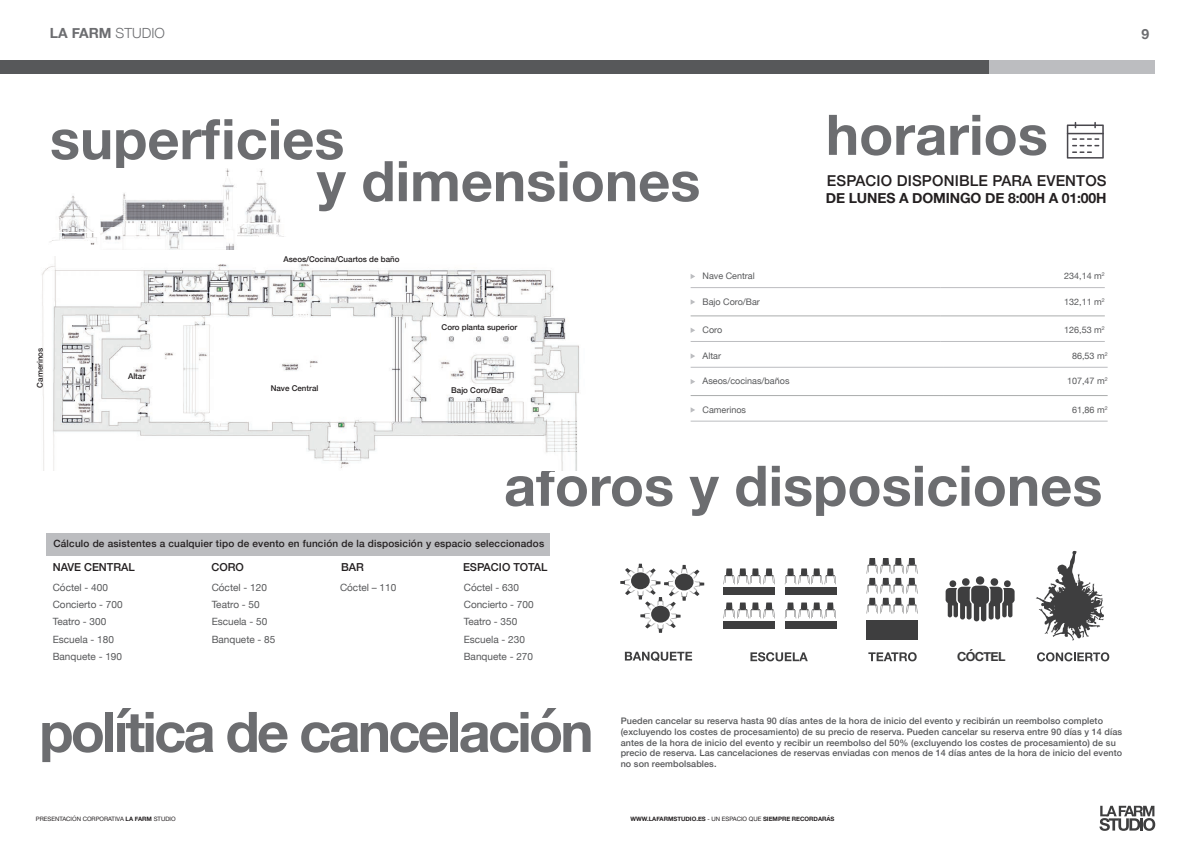
<style>
.page{position:relative;width:1191px;height:842px;background:#fff}
.page>*{position:absolute;margin:0;border:0;box-sizing:border-box;transform-origin:0 0}
.t1{font:700 56px/42px "Helvetica Neue";color:#6c6d70}
.t2{font:700 56px "Helvetica Neue";letter-spacing:-.05em;color:#6c6d70}
.t3{font:500 15px "Helvetica Neue";letter-spacing:.01em;color:#231f20}
.t4{font:700 14px "Helvetica Neue";letter-spacing:-.01em;color:#231f20}
.t5{font:700 14px "Helvetica Neue";color:#6c6d70}
.t6{font:700 12.5px "Helvetica Neue";letter-spacing:-.05em;color:#383839}
.t7{font:500 11px "Helvetica Neue";color:#231f20}
.t8{font:10px/17.3px "Helvetica Neue";color:#57585a}
.t9{font:500 10px "Helvetica Neue";letter-spacing:.02em;color:#231f20}
.t10{font:500 9px/10.8px "Helvetica Neue";letter-spacing:.01em;color:#57585a}
.t11{font:9px "Helvetica Neue";color:#57585a}
.t12{font:500 8px "Helvetica Neue";color:#231f20}
.t13{font:700 6px "Helvetica Neue";color:#231f20}
.t14{font:6px "Helvetica Neue";color:#231f20}
.s1{font-weight:300}
.s2{font-weight:700}
.s3{font-weight:400}
</style>
<div class="page">
<svg style="left:1099px;top:806px;width:56px;height:25px"></svg>
<svg style="left:1066px;top:122px;width:37px;height:37px"></svg>
<div style="left:0;top:60px;width:989px;height:14px;background:#57585a"></div>
<div style="left:989px;top:60px;width:166px;height:14px;background:#bcbdc0"></div>
<hr style="left:690px;top:287px;width:250px;height:1px;background:#bcbdc0">
<hr style="left:940px;top:287px;width:164px;height:1px;background:#bcbdc0">
<hr style="left:690px;top:341px;width:250px;height:1px;background:#bcbdc0">
<hr style="left:940px;top:341px;width:164px;height:1px;background:#bcbdc0">
<hr style="left:690px;top:316px;width:250px;height:1px;background:#abadad">
<hr style="left:940px;top:316px;width:164px;height:1px;background:#abadad">
<svg style="left:690px;top:274px;width:5px;height:5px"></svg>
<svg style="left:690px;top:299px;width:5px;height:6px"></svg>
<svg style="left:690px;top:328px;width:5px;height:5px"></svg>
<hr style="left:690px;top:367px;width:253px;height:1px;background:#bcbdc0">
<hr style="left:943px;top:367px;width:164px;height:1px;background:#bcbdc0">
<hr style="left:690px;top:421px;width:253px;height:1px;background:#bcbdc0">
<hr style="left:943px;top:421px;width:164px;height:1px;background:#bcbdc0">
<hr style="left:690px;top:395px;width:253px;height:1px;background:#abadad">
<hr style="left:943px;top:395px;width:164px;height:1px;background:#abadad">
<svg style="left:690px;top:353px;width:5px;height:6px"></svg>
<svg style="left:690px;top:379px;width:5px;height:5px"></svg>
<svg style="left:690px;top:407px;width:5px;height:6px"></svg>
<img style="left:100px;top:184px;width:125px;height:42px">
<img style="left:225px;top:169px;width:10px;height:80px">
<img style="left:100px;top:228px;width:124px;height:21px">
<img style="left:237px;top:169px;width:44px;height:67px">
<img style="left:50px;top:196px;width:47px;height:49px">
<img style="left:42px;top:256px;width:537px;height:215px">
<svg style="left:868px;top:652px;width:48px;height:9px"></svg>
<svg style="left:866px;top:558px;width:51px;height:55px"></svg>
<div style="left:866px;top:620px;width:51px;height:20px;background:#3e3e3f"></div>
<svg style="left:750px;top:652px;width:57px;height:9px"></svg>
<svg style="left:723px;top:568px;width:51px;height:16px"></svg>
<svg style="left:784px;top:568px;width:52px;height:16px"></svg>
<svg style="left:723px;top:602px;width:51px;height:16px"></svg>
<svg style="left:784px;top:602px;width:52px;height:16px"></svg>
<div style="left:723px;top:587px;width:52px;height:8px;background:#3e3e3f"></div>
<div style="left:785px;top:587px;width:52px;height:8px;background:#3e3e3f"></div>
<div style="left:723px;top:621px;width:52px;height:8px;background:#3e3e3f"></div>
<div style="left:785px;top:621px;width:52px;height:8px;background:#3e3e3f"></div>
<div style="left:1004px;top:580px;width:6px;height:7px;background:#3e3e3f;border-radius:50%"></div>
<div style="left:990px;top:578px;width:8px;height:8px;background:#3e3e3f;border-radius:50%"></div>
<div style="left:976px;top:576px;width:8px;height:9px;background:#3e3e3f;border-radius:50%"></div>
<div style="left:949px;top:580px;width:7px;height:7px;background:#3e3e3f;border-radius:50%"></div>
<div style="left:962px;top:578px;width:7px;height:8px;background:#3e3e3f;border-radius:50%"></div>
<svg style="left:945px;top:586px;width:69px;height:35px"></svg>
<svg style="left:625px;top:651px;width:67px;height:10px"></svg>
<svg style="left:620px;top:564px;width:84px;height:69px"></svg>
<div style="left:651px;top:606px;width:19px;height:17px;background:#3e3e3f;border-radius:50%"></div>
<svg style="left:1036px;top:551px;width:68px;height:90px"></svg>
<svg style="left:1037px;top:652px;width:72px;height:9px"></svg>
<div style="left:46px;top:533px;width:504px;height:23px;background:#bcbdc0"></div>
<h3 class="t5" style="left:50px;top:22px;width:116px">LA FARM <span class="s1">STUDIO</span></h3>
<h3 class="t5" style="left:1141px;top:23px;width:9px">9</h3>
<h1 class="t1" style="left:317px;top:120px;width:385px;text-indent:-267px">superficies<br>y dimensiones</h1>
<h1 class="t1" style="left:826px;top:115px;width:223px">horarios</h1>
<h2 class="t3" style="left:827px;top:169px;width:281px">ESPACIO DISPONIBLE PARA EVENTOS</h2>
<h3 class="t4" style="left:826px;top:187px;width:282px">DE LUNES A DOMINGO DE 8:00H A 01:00H</h3>
<p class="t12" style="left:34px;top:387px;width:41px;rotate:-90deg">Camerinos</p>
<p class="t12" style="left:128px;top:370px;width:19px">Altar</p>
<p class="t12" style="left:283px;top:252px;width:118px">Aseos/Cocina/Cuartos de baño</p>
<p class="t12" style="left:271px;top:381px;width:49px">Nave Central</p>
<p class="t12" style="left:441px;top:320px;width:77px">Coro planta superior</p>
<p class="t12" style="left:451px;top:384px;width:54px">Bajo Coro/Bar</p>
<p class="t11" style="left:702px;top:269px;width:54px">Nave Central</p>
<p class="t11" style="left:1064px;top:269px;width:42px">234,14 m<sup>2</sup></p>
<p class="t11" style="left:702px;top:295px;width:59px">Bajo Coro/Bar</p>
<p class="t11" style="left:1064px;top:295px;width:42px">132,11 m<sup>2</sup></p>
<p class="t11" style="left:702px;top:323px;width:21px">Coro</p>
<p class="t11" style="left:1064px;top:323px;width:42px">126,53 m<sup>2</sup></p>
<p class="t11" style="left:702px;top:349px;width:20px">Altar</p>
<p class="t11" style="left:1072px;top:349px;width:37px">86,53 m<sup>2</sup></p>
<p class="t11" style="left:702px;top:375px;width:88px">Aseos/cocinas/baños</p>
<p class="t11" style="left:1067px;top:375px;width:42px">107,47 m<sup>2</sup></p>
<p class="t11" style="left:702px;top:403px;width:45px">Camerinos</p>
<p class="t11" style="left:1072px;top:403px;width:37px">61,86 m<sup>2</sup></p>
<h1 class="t1" style="left:504px;top:466px;width:600px">aforos y disposiciones</h1>
<p class="t9" style="left:53px;top:536px;width:492px">Cálculo de asistentes a cualquier tipo de evento en función de la disposición y espacio seleccionados</p>
<p class="t7" style="left:53px;top:558px;width:84px">NAVE CENTRAL</p>
<p class="t7" style="left:211px;top:558px;width:34px">CORO</p>
<p class="t7" style="left:463px;top:558px;width:86px">ESPACIO TOTAL</p>
<p class="t7" style="left:341px;top:558px;width:24px">BAR</p>
<p class="t8" style="left:53px;top:579px;width:71px">Cóctel - 400<br>Concierto - 700<br>Teatro - 300<br>Escuela - 180<br>Banquete - 190</p>
<p class="t8" style="left:464px;top:579px;width:71px">Cóctel - 630<br>Concierto - 700<br>Teatro - 350<br>Escuela - 230<br>Banquete - 270</p>
<p class="t8" style="left:212px;top:579px;width:65px">Cóctel - 120<br>Teatro - 50<br>Escuela - 50<br>Banquete - 85</p>
<p class="t8" style="left:340px;top:579px;width:58px">Cóctel – 110</p>
<h3 class="t6" style="left:957px;top:647px;width:50px">CÓCTEL</h3>
<h1 class="t2" style="left:39px;top:688px;width:556px">política de cancelación</h1>
<p class="t10" style="left:620px;top:715px;width:503px">Pueden cancelar su reserva hasta 90 días antes de la hora de inicio del evento y recibirán un reembolso completo (excluyendo los costes de procesamiento) de su precio de reserva. Pueden cancelar su reserva entre 90 días y 14 días antes de la hora de inicio del evento y recibir un reembolso del 50% (excluyendo los costes de procesamiento) de su precio de reserva. Las cancelaciones de reservas enviadas con menos de 14 días antes de la hora de inicio del evento no son reembolsables.</p>
<p class="t14" style="left:36px;top:815px;width:141px">PRESENTACIÓN CORPORATIVA <span class="s2">LA FARM</span> STUDIO</p>
<p class="t13" style="left:630px;top:814px;width:206px">WWW.LAFARMSTUDIO.ES <span class="s3">- UN ESPACIO QUE</span> SIEMPRE RECORDARÁS</p>
</div>
